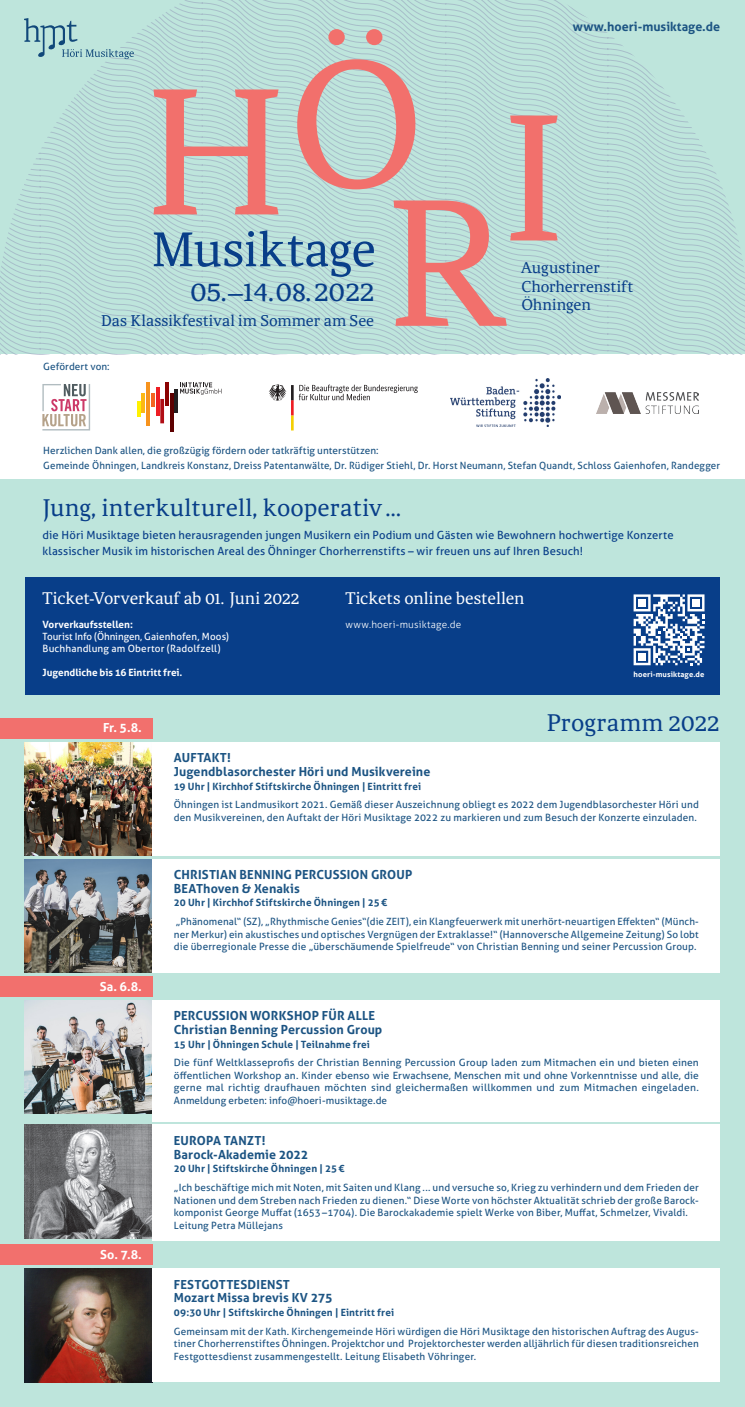
<style>
.page{position:relative;width:745px;height:1407px;background:#fff}
.page>*{position:absolute;margin:0;border:0;box-sizing:border-box;transform-origin:0 0}
.t1{font:50.5px "Brela";letter-spacing:-.015em;color:#083e89}
.t2{font:29.62px "Brela";color:#083e89}
.Absatzformat_1{font:25px "Brela";color:#083e89}
.t3{font:17.5px "Brela";letter-spacing:-.01em;color:#fff}
.t4{font:16.25px "Brela";letter-spacing:-.005em;color:#083e89}
.t5{font:700 12.5px/13.8px "Aller";letter-spacing:.01em;color:#1c5483}
.t6{font:700 12.5px "Aller";color:#fff}
.t7{font:11.25px/16.2px "Aller";letter-spacing:.01em;color:#083e89}
.t8{font:10px/12.5px "Aller";letter-spacing:.015em;color:#1c5483;text-align:justify}
.t9{font:700 10px "Aller";letter-spacing:.015em;color:#1c5483}
.t10{font:10px/12px "Aller";letter-spacing:.015em;color:#fff}
.t11{font:700 10px "Aller";letter-spacing:-.005em;color:#fff}
.t12{font:300 10px "Aller";letter-spacing:.02em;color:#fff}
.t13{font:700 7.5px "Aller";letter-spacing:.01em;color:#fff}
.s1{font-family:"Adobe Garamond LT";font-weight:600}
.s2{font-weight:700}
</style>
<div class="page">
<div style="left:0;top:479px;width:744px;height:928px;background:#bee5dc"></div>
<div style="left:0;top:718px;width:152px;height:20px;background:#f2706d"></div>
<img style="left:25px;top:742px;width:127px;height:113px">
<div style="left:152px;top:742px;width:567px;height:113px;background:#fff"></div>
<img style="left:25px;top:859px;width:127px;height:113px">
<div style="left:152px;top:859px;width:567px;height:113px;background:#fff"></div>
<div style="left:0;top:976px;width:152px;height:21px;background:#f2706d"></div>
<img style="left:25px;top:1000px;width:127px;height:114px">
<div style="left:152px;top:1000px;width:567px;height:121px;background:#fff"></div>
<div style="left:25px;top:577px;width:694px;height:117px;background:#083e89"></div>
<img style="left:25px;top:1125px;width:127px;height:113px">
<div style="left:152px;top:1125px;width:567px;height:116px;background:#fff"></div>
<img style="left:25px;top:1268px;width:127px;height:114px">
<div style="left:152px;top:1268px;width:567px;height:114px;background:#fff"></div>
<div style="left:0;top:1244px;width:152px;height:21px;background:#f2706d"></div>
<svg style="left:0;top:0;width:744px;height:355px;background:#bed5d0"></svg>
<svg style="left:633px;top:594px;width:71px;height:71px"></svg>
<div style="left:638px;top:599px;width:7px;height:7px;background:#fff"></div>
<div style="left:692px;top:599px;width:7px;height:7px;background:#fff"></div>
<div style="left:638px;top:653px;width:7px;height:7px;background:#fff"></div>
<svg style="left:42px;top:384px;width:48px;height:46px"></svg>
<svg style="left:170px;top:393px;width:3px;height:39px"></svg>
<hr style="left:174px;top:389px;width:4px;height:23px;background:#231f20">
<hr style="left:165px;top:382px;width:4px;height:24px;background:#8b0202">
<svg style="left:160px;top:399px;width:4px;height:24px"></svg>
<svg style="left:156px;top:387px;width:3px;height:29px"></svg>
<hr style="left:151px;top:393px;width:4px;height:14px;background:#f36421">
<hr style="left:146px;top:382px;width:4px;height:44px;background:#f7931d">
<hr style="left:141px;top:393px;width:4px;height:20px;background:#fcb814">
<hr style="left:137px;top:401px;width:4px;height:16px;background:#fff101">
<svg style="left:180px;top:382px;width:41px;height:13px"></svg>
<svg style="left:269px;top:384px;width:148px;height:46px"></svg>
<img style="left:450px;top:379px;width:110px;height:48px">
<img style="left:596px;top:392px;width:102px;height:21px">
<p class="t1" style="left:152px;top:218px;width:226px">Musiktage</p>
<p class="t2" style="left:190px;top:272px;width:186px">05.<span class="s1">–</span>14.08.2022</p>
<p class="t4" style="left:101px;top:310px;width:274px">Das Klassikfestival im Sommer am See</p>
<p class="t8" style="left:43px;top:360px;width:68px">Gefördert von:</p>
<p class="t5" style="left:572px;top:20px;width:149px">www.hoeri-musiktage.de</p>
<p class="t4" style="left:521px;top:257px;width:80px">Augustiner</p>
<p class="t4" style="left:521px;top:276px;width:113px">Chorherrenstift</p>
<p class="t4" style="left:521px;top:295px;width:71px">Öhningen</p>
<p class="t8" style="left:43px;top:444px;width:337px">Herzlichen Dank allen, die großzügig fördern oder tatkräftig unterstützen:</p>
<p class="t8" style="left:43px;top:459px;width:678px">Gemeinde Öhningen, Landkreis Konstanz, Dreiss Patentanwälte, Dr. Rüdiger Stiehl, Dr. Horst Neumann, Stefan Quandt, Schloss Gaienhofen, Randegger</p>
<p class="Absatzformat_1" style="left:43px;top:492px;width:360px">Jung, interkulturell, kooperativ…</p>
<p class="t7" style="left:43px;top:526px;width:632px">die Höri Musiktage bieten herausragenden jungen Musikern ein Podium und Gästen wie Bewohnern hochwertige Konzerte klassischer Musik im historischen Areal des Öhninger Chorherrenstifts – wir freuen uns auf Ihren Besuch!</p>
<p class="t3" style="left:43px;top:587px;width:258px">Ticket-Vorverkauf ab 01. Juni 2022</p>
<p class="t10" style="left:43px;top:618px;width:188px"><span class="s2">Vorverkaufsstellen:<br></span>Tourist Info (Öhningen, Gaienhofen, Moos)<br>Buchhandlung am Obertor (Radolfzell)</p>
<p class="t11" style="left:43px;top:666px;width:141px">Jugendliche bis 16 Eintritt frei.</p>
<p class="t3" style="left:345px;top:587px;width:180px">Tickets online bestellen</p>
<p class="t12" style="left:345px;top:618px;width:117px">www.hoeri-musiktage.de</p>
<p class="t13" style="left:633px;top:669px;width:72px">hoeri-musiktage.de</p>
<p class="t6" style="left:103px;top:720px;width:40px">Fr. 5.8.</p>
<p class="Absatzformat_1" style="left:546px;top:707px;width:174px">Programm 2022</p>
<p class="t5" style="left:174px;top:750px;width:258px">AUFTAKT!<br>Jugendblasorchester Höri und Musikvereine</p>
<p class="t9" style="left:174px;top:780px;width:249px">19 Uhr | Kirchhof Stiftskirche Öhningen | Eintritt frei</p>
<p class="t8" style="left:174px;top:798px;width:526px">Öhningen ist Landmusikort 2021. Gemäß dieser Auszeichnung obliegt es 2022 dem Jugendblasorchester Höri und den Musikvereinen, den Auftakt der Höri Musiktage 2022 zu markieren und zum Besuch der Konzerte einzuladen.</p>
<p class="t6" style="left:100px;top:978px;width:44px">Sa. 6.8.</p>
<p class="t6" style="left:100px;top:1247px;width:43px">So. 7.8.</p>
<p class="t5" style="left:174px;top:867px;width:240px">CHRISTIAN BENNING PERCUSSION GROUP<br>BEAThoven &amp; Xenakis</p>
<p class="t9" style="left:174px;top:897px;width:215px">20 Uhr | Kirchhof Stiftskirche Öhningen | 25€</p>
<p class="t8" style="left:174px;top:915px;width:526px">„Phänomenal“ (SZ), „Rhythmische Genies“(die ZEIT), ein Klangfeuerwerk mit unerhört-neuartigen Effekten“ (Münch&shy;ner Merkur) ein akustisches und optisches Vergnügen der Extraklasse!“ (Hannoversche Allgemeine Zeitung) So lobt die überregionale Presse die „überschäumende Spielfreude“ von Christian Benning und seiner Percussion Group.</p>
<p class="t5" style="left:174px;top:1009px;width:210px">PERCUSSION WORKSHOP FÜR ALLE<br>Christian Benning Percussion Group</p>
<p class="t9" style="left:174px;top:1038px;width:197px">15 Uhr | Öhningen Schule | Teilnahme frei</p>
<p class="t8" style="left:174px;top:1056px;width:526px">Die fünf Weltklasseprofis der Christian Benning Percussion Group laden zum Mitmachen ein und bieten einen öffentlichen Workshop an. Kinder ebenso wie Erwachsene, Menschen mit und ohne Vorkenntnisse und alle, die gerne mal richtig draufhauen möchten sind gleichermaßen willkommen und zum Mitmachen eingeladen.<br>Anmeldung erbeten: info@hoeri-musiktage.de</p>
<p class="t5" style="left:174px;top:1133px;width:93px">EUROPA TANZT!</p>
<p class="t5" style="left:174px;top:1147px;width:136px">Barock-Akademie 2022</p>
<p class="t9" style="left:174px;top:1162px;width:172px">20 Uhr | Stiftskirche Öhningen | 25€</p>
<p class="t8" style="left:174px;top:1181px;width:526px">„Ich beschäftige mich mit Noten, mit Saiten und Klang ... und versuche so, Krieg zu verhindern und dem Frieden der Nationen und dem Streben nach Frieden zu dienen.“ Diese Worte von höchster Aktualität schrieb der große Barock&shy;komponist George Muffat (1653–1704). Die Barockakademie spielt Werke von Biber, Muffat, Schmelzer, Vivaldi.</p>
<p class="t8" style="left:174px;top:1218px;width:110px">Leitung Petra Müllejans</p>
<p class="t5" style="left:174px;top:1277px;width:118px">FESTGOTTESDIENST</p>
<p class="t5" style="left:174px;top:1291px;width:160px">Mozart Missa brevis KV 275</p>
<p class="t9" style="left:174px;top:1306px;width:222px">09:30 Uhr | Stiftskirche Öhningen | Eintritt frei</p>
<p class="t8" style="left:174px;top:1325px;width:526px">Gemeinsam mit der Kath. Kirchengemeinde Höri würdigen die Höri Musiktage den historischen Auftrag des Augus&shy;tiner Chorherrenstiftes Öhningen. Projektchor und Projektorchester werden alljährlich für diesen traditionsreichen Festgottesdienst zusammengestellt. Leitung Elisabeth Vöhringer.</p>
</div>
